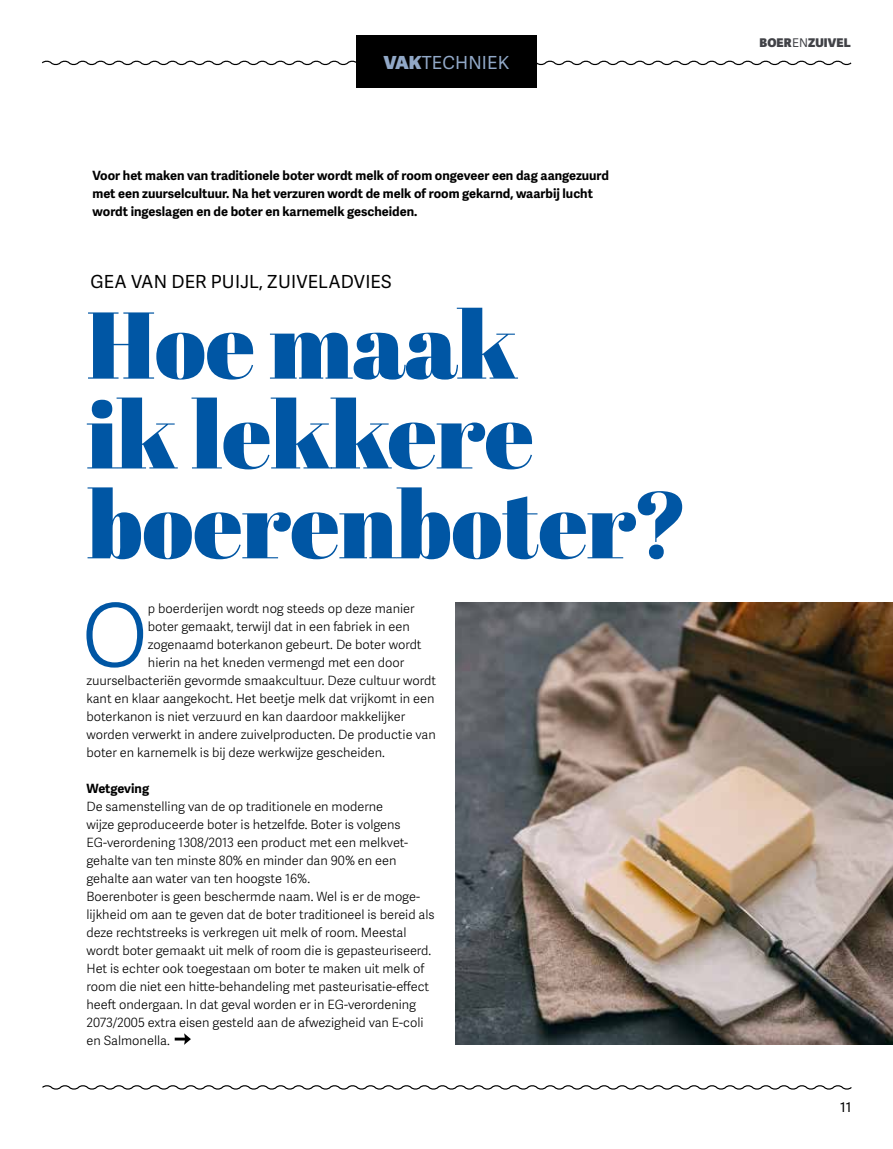
<style>
.page{position:relative;width:893px;height:1149px;background:#fff}
.page>*{position:absolute;margin:0;border:0;box-sizing:border-box;transform-origin:0 0}
.t1{font:900 94.5px/89.8px "Abril Display";color:#0056a4}
.t2{font:300 87.3px "Adelle Sans";color:#0056a4}
.t3{font:18px "Adelle Sans";letter-spacing:.01em;color:#000}
.t4{font:18px "Adelle Sans";letter-spacing:.01em;color:#91a8c7}
.t5{font:13.5px "Adelle Sans";color:#000}
.t6{font:300 12.75px/18px "Adelle Sans";color:#000}
.t7{font:700 12.75px/18px "Adelle Sans";color:#000}
.t8{font:800 12px "Adelle Sans";letter-spacing:.01em;color:#414247}
.s1{font-weight:800}
.s2{font-weight:400}
</style>
<div class="page">
<svg style="left:42px;top:1085px;width:810px;height:5px"></svg>
<svg style="left:42px;top:60px;width:810px;height:6px"></svg>
<svg style="left:175px;top:1033px;width:16px;height:11px"></svg>
<div style="left:356px;top:36px;width:181px;height:52px;background:#000"></div>
<img style="left:455px;top:602px;width:438px;height:442px">
<h3 class="t4" style="left:384px;top:52px;width:127px"><span class="s1">VAK</span>TECHNIEK</h3>
<p class="t7" style="left:92px;top:167px;width:518px">Voor het maken van traditionele boter wordt melk of room ongeveer een dag aangezuurd met een zuurselcultuur. Na het verzuren wordt de melk of room gekarnd, waarbij lucht wordt ingeslagen en de boter en karnemelk gescheiden.</p>
<h3 class="t3" style="left:91px;top:271px;width:302px">GEA VAN DER PUIJL, ZUIVELADVIES</h3>
<h1 class="t1" style="left:87px;top:301px;width:603px">Hoe maak<br>ik lekkere boerenboter?</h1>
<h2 class="t2" style="left:82px;top:584px;width:68px">O</h2>
<p class="t6" style="left:148px;top:599px;width:268px">p boerderijen wordt nog steeds op deze manier</p>
<p class="t6" style="left:148px;top:617px;width:264px">boter gemaakt, terwijl dat in een fabriek in een</p>
<p class="t6" style="left:148px;top:635px;width:275px">zogenaamd boterkanon gebeurt. De boter wordt</p>
<p class="t6" style="left:148px;top:653px;width:258px">hierin na het kneden vermengd met een door</p>
<p class="t6" style="left:86px;top:671px;width:351px">zuurselbacteriën gevormde smaakcultuur. Deze cultuur wordt</p>
<p class="t6" style="left:86px;top:689px;width:350px">kant en klaar aangekocht. Het beetje melk dat vrijkomt in een</p>
<p class="t6" style="left:86px;top:707px;width:320px">boterkanon is niet verzuurd en kan daardoor makkelijker</p>
<p class="t6" style="left:86px;top:725px;width:351px">worden verwerkt in andere zuivelproducten. De productie van</p>
<p class="t6" style="left:86px;top:743px;width:300px">boter en karnemelk is bij deze werkwijze gescheiden.</p>
<p class="t7" style="left:86px;top:779px;width:64px">Wetgeving</p>
<p class="t6" style="left:86px;top:797px;width:350px">De samenstelling van de op traditionele en moderne<br>wijze geproduceerde boter is hetzelfde. Boter is volgens EG-verordening 1308/2013 een product met een melkvet&shy;gehalte van ten minste 80% en minder dan 90% en een gehalte aan water van ten hoogste 16%.<br>Boerenboter is geen beschermde naam. Wel is er de moge&shy;lijkheid om aan te geven dat de boter traditioneel is bereid als deze rechtstreeks is verkregen uit melk of room. Meestal wordt boter gemaakt uit melk of room die is gepasteuriseerd.<br>Het is echter ook toegestaan om boter te maken uit melk of room die niet een hitte-behandeling met pasteurisatie-effect heeft ondergaan. In dat geval worden er in EG-verordening 2073/2005 extra eisen gesteld aan de afwezigheid van E-coli en Salmonella.</p>
<p class="t8" style="left:759px;top:35px;width:93px">BOER<span class="s2">EN</span>ZUIVEL</p>
<p class="t5" style="left:840px;top:1098px;width:13px">11</p>
</div>
